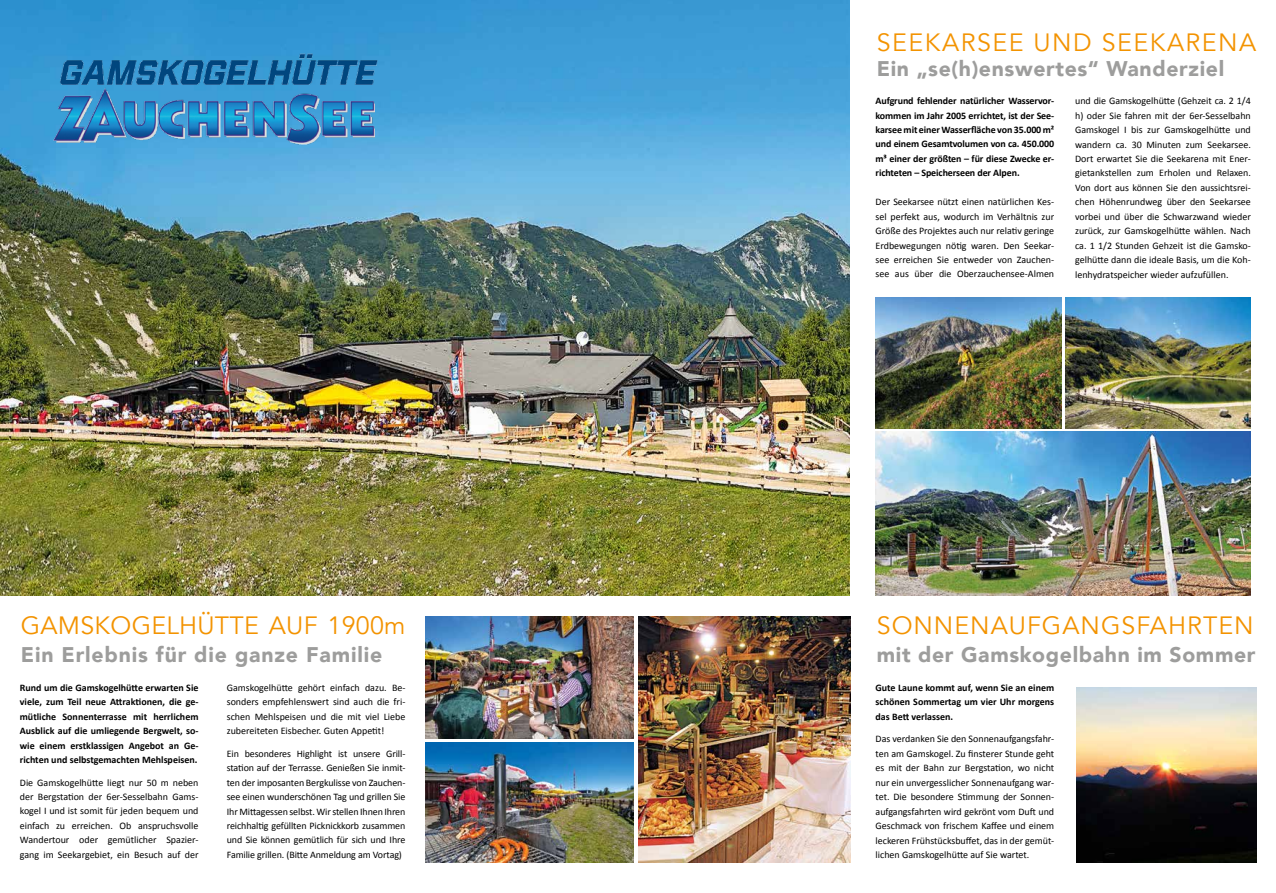
<style>
.page{position:relative;width:1276px;height:893px;background:#fff}
.page>*{position:absolute;margin:0;border:0;box-sizing:border-box;transform-origin:0 0}
.t1{font:25px "Avenir";letter-spacing:.01em;color:#f39300}
.t2{font:25px "Avenir";letter-spacing:.04em;color:#f39300}
.t3{font:25px "Avenir";letter-spacing:.06em;color:#f39300}
.t4{font:900 21.2px "Avenir";letter-spacing:.03em;color:#9d9d9c}
.t5{font:10px/14.4px "Calibri";color:#000;text-align:justify}
.t6{font:700 10px/14.4px "Calibri";color:#000;text-align:justify}
</style>
<div class="page">
<img style="left:1076px;top:687px;width:180px;height:175px">
<img style="left:875px;top:298px;width:186px;height:130px">
<img style="left:875px;top:432px;width:375px;height:163px">
<img style="left:1065px;top:298px;width:185px;height:130px">
<img style="left:0;top:0;width:849px;height:596px">
<img style="left:425px;top:616px;width:209px;height:123px">
<img style="left:425px;top:743px;width:209px;height:119px">
<img style="left:638px;top:616px;width:212px;height:246px">
<img style="left:54px;top:79px;width:321px;height:68px">
<img style="left:55px;top:52px;width:329px;height:36px">
<h1 class="t1" style="left:21px;top:611px;width:386px">GAMSKOGELHÜTTE AUF 1900M</h1>
<h2 class="t4" style="left:21px;top:637px;width:363px">Ein Erlebnis für die ganze Familie</h2>
<p class="t6" style="left:20px;top:680px;width:180px">Rund um die Gamskogelhütte erwarten Sie viele, zum Teil neue Attraktionen, die ge&shy;mütliche Sonnenterrasse mit herrlichem Ausblick auf die umliegende Bergwelt, so&shy;wie einem erstklassigen Angebot an Ge&shy;richten und selbstgemachten Mehlspeisen.</p>
<p class="t5" style="left:20px;top:775px;width:180px">Die Gamskogelhütte liegt nur 50 m neben der Bergstation der 6er-Sesselbahn Gams&shy;kogel I und ist somit für jeden bequem und einfach zu erreichen. Ob anspruchsvolle Wandertour oder gemütlicher Spazier&shy;gang im Seekargebiet, ein Besuch auf der</p>
<p class="t5" style="left:227px;top:680px;width:180px">Gamskogelhütte gehört einfach dazu. Be&shy;sonders empfehlenswert sind auch die fri&shy;schen Mehlspeisen und die mit viel Liebe zubereiteten Eisbecher. Guten Appetit!</p>
<p class="t5" style="left:227px;top:746px;width:180px">Ein besonderes Highlight ist unsere Grill&shy;station auf der Terrasse. Genießen Sie inmit&shy;ten der imposanten Bergkulisse von Zauchen&shy;see einen wunderschönen Tag und grillen Sie Ihr Mittagessen selbst. Wir stellen Ihnen Ihren reichhaltig gefüllten Picknickkorb zusammen und Sie können gemütlich für sich und Ihre Familie grillen. (Bitte Anmeldung am Vortag)</p>
<h1 class="t3" style="left:876px;top:27px;width:381px">SEEKARSEE UND SEEKARENA</h1>
<h2 class="t4" style="left:876px;top:50px;width:349px">Ein „se(h)enswertes“ Wanderziel</h2>
<p class="t6" style="left:875px;top:94px;width:180px">Aufgrund fehlender natürlicher Wasservor&shy;kommen im Jahr 2005 errichtet, ist der See&shy;karsee mit einer Wasserfläche von 35.000 m² und einem Gesamtvolumen von ca. 450.000 m³ einer der größten – für diese Zwecke er&shy;richteten – Speicherseen der Alpen.</p>
<p class="t5" style="left:875px;top:195px;width:180px">Der Seekarsee nützt einen natürlichen Kes&shy;sel perfekt aus, wodurch im Verhältnis zur Größe des Projektes auch nur relativ geringe Erdbewegungen nötig waren. Den Seekar&shy;see erreichen Sie entweder von Zauchen&shy;see aus über die Oberzauchensee-Almen</p>
<p class="t5" style="left:1075px;top:94px;width:177px">und die Gamskogelhütte (Gehzeit ca. 2 1/4 h) oder Sie fahren mit der 6er-Sesselbahn Gamskogel I bis zur Gamskogelhütte und wandern ca. 30 Minuten zum Seekarsee.<br>Dort erwartet Sie die Seekarena mit Ener&shy;gietankstellen zum Erholen und Relaxen.<br>Von dort aus können Sie den aussichtsrei&shy;chen Höhenrundweg über den Seekarsee vorbei und über die Schwarzwand wieder zurück, zur Gamskogelhütte wählen. Nach ca. 1 1/2 Stunden Gehzeit ist die Gamsko&shy;gelhütte dann die ideale Basis, um die Koh&shy;lenhydratspeicher wieder aufzufüllen.</p>
<h1 class="t2" style="left:876px;top:611px;width:378px">SONNENAUFGANGSFAHRTEN</h1>
<h2 class="t4" style="left:876px;top:637px;width:380px">mit der Gamskogelbahn im Sommer</h2>
<p class="t6" style="left:875px;top:680px;width:180px">Gute Laune kommt auf, wenn Sie an einem schönen Sommertag um vier Uhr morgens das Bett verlassen.</p>
<p class="t5" style="left:875px;top:732px;width:180px">Das verdanken Sie den Sonnenaufgangsfahr&shy;ten am Gamskogel. Zu finsterer Stunde geht es mit der Bahn zur Bergstation, wo nicht nur ein unvergesslicher Sonnenaufgang war&shy;tet. Die besondere Stimmung der Sonnen&shy;aufgangsfahrten wird gekrönt vom Duft und Geschmack von frischem Kaffee und einem leckeren Frühstücksbuffet, das in der gemüt&shy;lichen Gamskogelhütte auf Sie wartet.</p>
</div>
